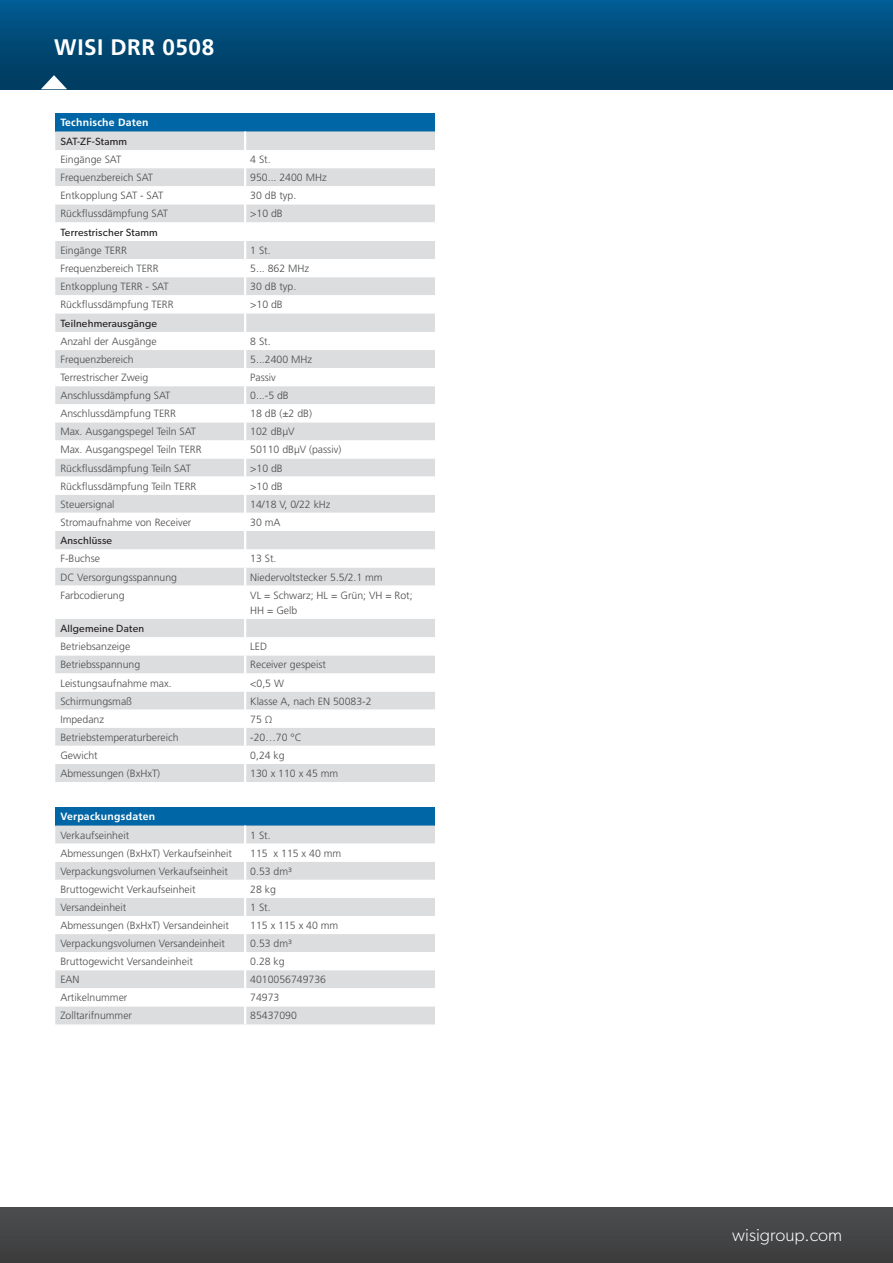
<style>
.page{position:relative;width:893px;height:1263px;background:#fff}
.page>*{position:absolute;margin:0;border:0;box-sizing:border-box;transform-origin:0 0}
.t1{font:700 22.5px "Frutiger LT Std";letter-spacing:.025em;color:#fff}
.t2{font:300 18px "Gibson";color:#fff}
.t3{font:300 10.5px/15px "Frutiger LT Std";color:#4b4c4d}
.t4{font:10.5px "Gibson";letter-spacing:.02em;color:#231f20}
.t5{font:700 10.5px "Frutiger LT Std";letter-spacing:.02em;color:#fff}
</style>
<div class="page">
<div style="left:0;top:0;width:893px;height:89px;background:linear-gradient(to bottom,#015b91,#00395b)"></div>
<div style="left:0;top:1208px;width:893px;height:55px;background:#454647"></div>
<svg style="left:41px;top:75px;width:26px;height:14px"></svg>
<div style="left:55px;top:113px;width:380px;height:18px;background:#0166a5"></div>
<div style="left:55px;top:131px;width:380px;height:651px;background:#dcdddf"></div>
<svg style="left:55px;top:150px;width:380px;height:614px"></svg>
<svg style="left:244px;top:131px;width:2px;height:455px"></svg>
<hr style="left:244px;top:586px;width:2px;height:33px;background:#fff">
<svg style="left:244px;top:619px;width:2px;height:163px"></svg>
<div style="left:55px;top:807px;width:380px;height:18px;background:#0166a5"></div>
<svg style="left:55px;top:825px;width:380px;height:199px;background:#d9dcdf"></svg>
<svg style="left:55px;top:844px;width:380px;height:162px"></svg>
<svg style="left:244px;top:825px;width:2px;height:199px"></svg>
<h1 class="t1" style="left:54px;top:34px;width:161px">WISI DRR 0508</h1>
<p class="t5" style="left:60px;top:117px;width:90px">Technische Daten</p>
<p class="t4" style="left:60px;top:135px;width:68px">SAT-ZF-Stamm</p>
<p class="t3" style="left:60px;top:152px;width:63px">Eingänge SAT</p>
<p class="t3" style="left:250px;top:152px;width:22px">4 St.</p>
<p class="t3" style="left:60px;top:170px;width:94px">Frequenzbereich SAT</p>
<p class="t3" style="left:250px;top:170px;width:78px">950... 2400 MHz</p>
<p class="t3" style="left:60px;top:188px;width:105px">Entkopplung SAT - SAT</p>
<p class="t3" style="left:250px;top:188px;width:48px">30 dB typ.</p>
<p class="t3" style="left:60px;top:206px;width:109px">Rückflussdämpfung SAT</p>
<p class="t3" style="left:250px;top:206px;width:34px">&gt;10 dB</p>
<p class="t4" style="left:60px;top:226px;width:99px">Terrestrischer Stamm</p>
<p class="t3" style="left:60px;top:243px;width:68px">Eingänge TERR</p>
<p class="t3" style="left:250px;top:243px;width:22px">1 St.</p>
<p class="t3" style="left:60px;top:261px;width:100px">Frequenzbereich TERR</p>
<p class="t3" style="left:250px;top:261px;width:60px">5... 862 MHz</p>
<p class="t3" style="left:60px;top:279px;width:110px">Entkopplung TERR - SAT</p>
<p class="t3" style="left:250px;top:279px;width:48px">30 dB typ.</p>
<p class="t3" style="left:60px;top:297px;width:115px">Rückflussdämpfung TERR</p>
<p class="t3" style="left:250px;top:297px;width:34px">&gt;10 dB</p>
<p class="t4" style="left:60px;top:317px;width:98px">Teilnehmerausgänge</p>
<p class="t3" style="left:60px;top:334px;width:98px">Anzahl der Ausgänge</p>
<p class="t3" style="left:250px;top:334px;width:22px">8 St.</p>
<p class="t3" style="left:60px;top:352px;width:75px">Frequenzbereich</p>
<p class="t3" style="left:250px;top:352px;width:63px">5...2400 MHz</p>
<p class="t3" style="left:60px;top:370px;width:89px">Terrestrischer Zweig</p>
<p class="t3" style="left:250px;top:370px;width:27px">Passiv</p>
<p class="t3" style="left:60px;top:388px;width:112px">Anschlussdämpfung SAT</p>
<p class="t3" style="left:250px;top:388px;width:40px">0...-5 dB</p>
<p class="t3" style="left:60px;top:406px;width:117px">Anschlussdämpfung TERR</p>
<p class="t3" style="left:250px;top:406px;width:63px">18 dB (±2 dB)</p>
<p class="t3" style="left:60px;top:424px;width:137px">Max. Ausgangspegel Teiln SAT</p>
<p class="t3" style="left:250px;top:424px;width:46px">102 dBµV</p>
<p class="t3" style="left:60px;top:442px;width:143px">Max. Ausgangspegel Teiln TERR</p>
<p class="t3" style="left:250px;top:442px;width:93px">50110 dBµV (passiv)</p>
<p class="t3" style="left:60px;top:461px;width:132px">Rückflussdämpfung Teiln SAT</p>
<p class="t3" style="left:250px;top:461px;width:34px">&gt;10 dB</p>
<p class="t3" style="left:60px;top:479px;width:137px">Rückflussdämpfung Teiln TERR</p>
<p class="t3" style="left:250px;top:479px;width:34px">&gt;10 dB</p>
<p class="t3" style="left:60px;top:497px;width:56px">Steuersignal</p>
<p class="t3" style="left:250px;top:497px;width:82px">14/18 V, 0/22 kHz</p>
<p class="t3" style="left:60px;top:515px;width:133px">Stromaufnahme von Receiver</p>
<p class="t3" style="left:250px;top:515px;width:32px">30 mA</p>
<p class="t4" style="left:60px;top:534px;width:53px">Anschlüsse</p>
<p class="t3" style="left:60px;top:551px;width:41px">F-Buchse</p>
<p class="t3" style="left:250px;top:551px;width:28px">13 St.</p>
<p class="t3" style="left:60px;top:570px;width:118px">DC Versorgungsspannung</p>
<p class="t3" style="left:250px;top:570px;width:134px">Niedervoltstecker 5.5/2.1 mm</p>
<p class="t3" style="left:60px;top:588px;width:66px">Farbcodierung</p>
<p class="t3" style="left:250px;top:588px;width:164px">VL = Schwarz; HL = Grün; VH = Rot;<br>HH = Gelb</p>
<p class="t4" style="left:60px;top:622px;width:85px">Allgemeine Daten</p>
<p class="t3" style="left:60px;top:639px;width:72px">Betriebsanzeige</p>
<p class="t3" style="left:250px;top:639px;width:18px">LED</p>
<p class="t3" style="left:60px;top:657px;width:81px">Betriebsspannung</p>
<p class="t3" style="left:250px;top:657px;width:77px">Receiver gespeist</p>
<p class="t3" style="left:60px;top:675px;width:113px">Leistungsaufnahme max.</p>
<p class="t3" style="left:250px;top:675px;width:35px">&lt;0,5 W</p>
<p class="t3" style="left:60px;top:694px;width:73px">Schirmungsmaß</p>
<p class="t3" style="left:250px;top:694px;width:123px">Klasse A, nach EN 50083-2</p>
<p class="t3" style="left:60px;top:712px;width:45px">Impedanz</p>
<p class="t3" style="left:250px;top:712px;width:24px">75 Ω</p>
<p class="t3" style="left:60px;top:730px;width:120px">Betriebstemperaturbereich</p>
<p class="t3" style="left:250px;top:730px;width:53px">-20…70 °C</p>
<p class="t3" style="left:60px;top:748px;width:39px">Gewicht</p>
<p class="t3" style="left:250px;top:748px;width:36px">0,24 kg</p>
<p class="t3" style="left:60px;top:766px;width:101px">Abmessungen (BxHxT)</p>
<p class="t3" style="left:250px;top:766px;width:90px">130 x 110 x 45 mm</p>
<p class="t5" style="left:60px;top:811px;width:96px">Verpackungsdaten</p>
<p class="t3" style="left:60px;top:827px;width:70px">Verkaufseinheit</p>
<p class="t3" style="left:250px;top:827px;width:22px">1 St.</p>
<p class="t3" style="left:60px;top:846px;width:173px">Abmessungen (BxHxT) Verkaufseinheit</p>
<p class="t3" style="left:250px;top:846px;width:93px">115 x 115 x 40 mm</p>
<p class="t3" style="left:60px;top:864px;width:169px">Verpackungsvolumen Verkaufseinheit</p>
<p class="t3" style="left:250px;top:864px;width:43px">0.53 dm³</p>
<p class="t3" style="left:60px;top:882px;width:137px">Bruttogewicht Verkaufseinheit</p>
<p class="t3" style="left:250px;top:882px;width:27px">28 kg</p>
<p class="t3" style="left:60px;top:900px;width:67px">Versandeinheit</p>
<p class="t3" style="left:250px;top:900px;width:22px">1 St.</p>
<p class="t3" style="left:60px;top:918px;width:170px">Abmessungen (BxHxT) Versandeinheit</p>
<p class="t3" style="left:250px;top:918px;width:90px">115 x 115 x 40 mm</p>
<p class="t3" style="left:60px;top:936px;width:166px">Verpackungsvolumen Versandeinheit</p>
<p class="t3" style="left:250px;top:936px;width:43px">0.53 dm³</p>
<p class="t3" style="left:60px;top:954px;width:134px">Bruttogewicht Versandeinheit</p>
<p class="t3" style="left:250px;top:954px;width:36px">0.28 kg</p>
<p class="t3" style="left:60px;top:972px;width:21px">EAN</p>
<p class="t3" style="left:250px;top:972px;width:77px">4010056749736</p>
<p class="t3" style="left:60px;top:990px;width:69px">Artikelnummer</p>
<p class="t3" style="left:250px;top:990px;width:31px">74973</p>
<p class="t3" style="left:60px;top:1008px;width:73px">Zolltarifnummer</p>
<p class="t3" style="left:250px;top:1008px;width:48px">85437090</p>
<h2 class="t2" style="left:732px;top:1224px;width:111px">wisigroup.com</h2>
</div>
